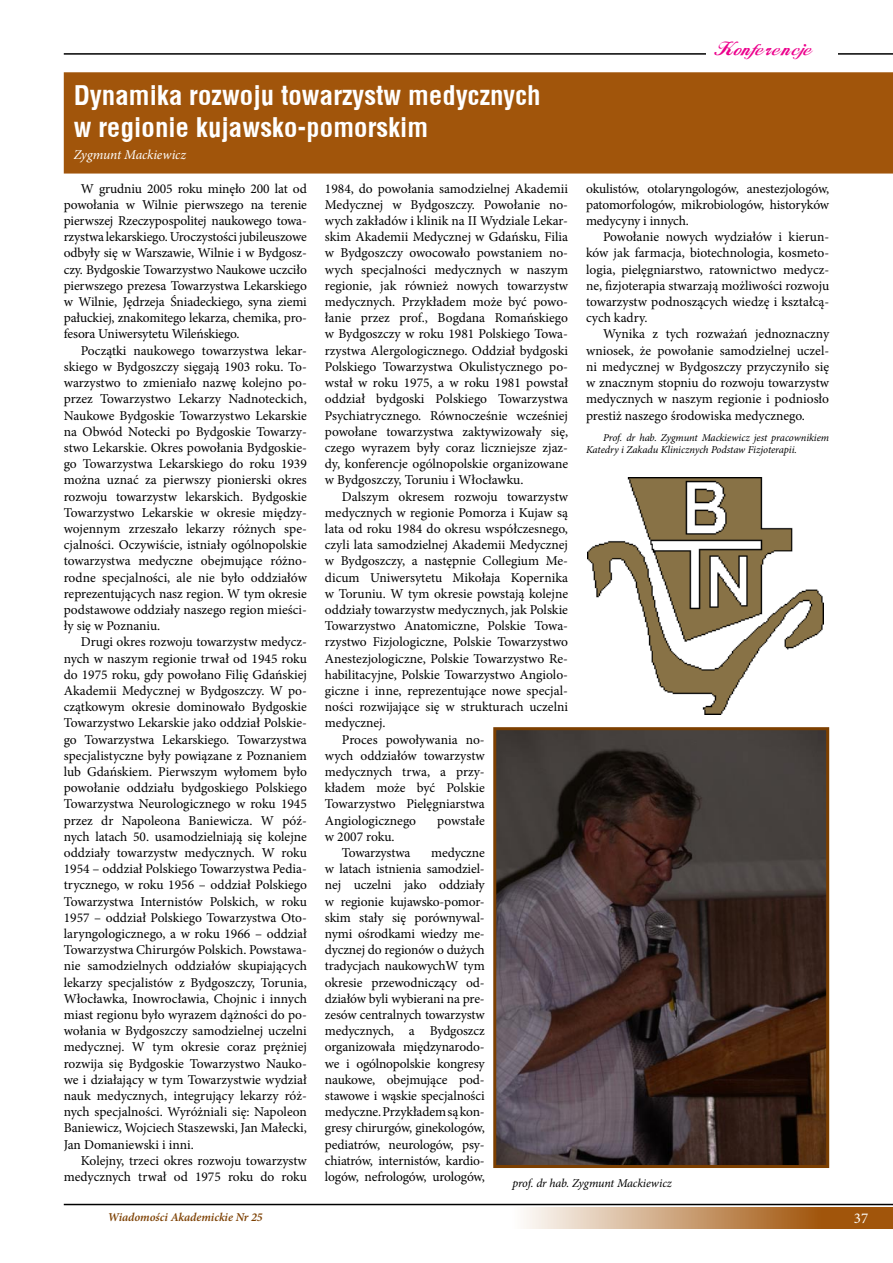
<style>
.page{position:relative;width:893px;height:1263px;background:#fff}
.page>*{position:absolute;margin:0;border:0;box-sizing:border-box;transform-origin:0 0}
.t1{font:700 27px/32.4px "Switzerland Condpl";color:#fff}
.t2{font:18px "FL Starogrecki 1";letter-spacing:.065em;color:#ec008c}
.t3{font:15px "Minion Pro";color:#fff}
.t4{font:13.5px/16.2px "Minion Pro";color:#000;text-align:justify}
.t5{font:italic 13.5px "Minion Pro";letter-spacing:-.005em;color:#fff}
.t6{font:italic 12px "Minion Pro";letter-spacing:-.01em;color:#000}
.t7{font:italic 600 12px "Minion Pro";letter-spacing:-.005em;color:#7c3f00}
.t8{font:italic 10.5px/12.6px "Minion Pro";letter-spacing:-.01em;color:#000}
</style>
<div class="page">
<svg style="left:524px;top:1208px;width:365px;height:21px;background:#c5976a"></svg>
<hr style="left:64px;top:1204px;width:829px;height:1px;background:#000">
<hr style="left:64px;top:53px;width:829px;height:2px;background:#000">
<hr style="left:889px;top:1208px;width:4px;height:21px;background:#a1550b">
<div style="left:706px;top:44px;width:131px;height:20px;background:#fff"></div>
<div style="left:64px;top:72px;width:829px;height:102px;background:#a1550b"></div>
<img style="left:497px;top:731px;width:328px;height:433px">
<div style="left:493px;top:727px;width:336px;height:441px;border:3px solid #7c3f00"></div>
<img style="left:588px;top:478px;width:235px;height:236px">
<h2 class="t2" style="left:714px;top:38px;width:100px">Konferencje</h2>
<h1 class="t1" style="left:74px;top:78px;width:469px">Dynamika rozwoju towarzystw medycznych w regionie kujawsko-pomorskim</h1>
<p class="t5" style="left:74px;top:145px;width:114px">Zygmunt Mackiewicz</p>
<p class="t4" style="left:64px;top:180px;width:245px;text-indent:17px">W grudniu 2005 roku minęło 200 lat od powołania w Wilnie pierwszego na terenie pierwszej Rzeczypospolitej naukowego towa&shy;rzystwa lekarskiego. Uroczystości jubileuszowe odbyły się w Warszawie, Wilnie i w Bydgosz&shy;czy. Bydgoskie Towarzystwo Naukowe uczciło pierwszego prezesa Towarzystwa Lekarskiego w Wilnie, Jędrzeja Śniadeckiego, syna ziemi pałuckiej, znakomitego lekarza, chemika, pro&shy;fesora Uniwersytetu Wileńskiego.</p>
<p class="t4" style="left:64px;top:342px;width:245px;text-indent:17px">Początki naukowego towarzystwa lekar&shy;skiego w Bydgoszczy sięgają 1 903 roku. To&shy;warzystwo to zmieniało nazwę kolejno po&shy;przez Towarzystwo Lekarzy Nadnoteckich, Naukowe Bydgoskie Towarzystwo Lekarskie na Obwód Notecki po Bydgoskie Towarzy&shy;stwo Lekarskie. Okres powołania Bydgoskie&shy;go Towarzystwa Lekarskiego do roku 1 939 można uznać za pierwszy pionierski okres rozwoju towarzystw lekarskich. Bydgoskie Towarzystwo Lekarskie w okresie między&shy;wojennym zrzeszało lekarzy różnych spe&shy;cjalności. Oczywiście, istniały ogólnopolskie towarzystwa medyczne obejmujące różno&shy;rodne specjalności, ale nie było oddziałów reprezentujących nasz region. W tym okresie podstawowe oddziały naszego region mieści&shy;ły się w Poznaniu.</p>
<p class="t4" style="left:64px;top:634px;width:245px;text-indent:17px">Drugi okres rozwoju towarzystw medycz&shy;nych w naszym regionie trwał od 1 945 roku do 1 975 roku, gdy powołano Filię Gdańskiej Akademii Medycznej w Bydgoszczy. W po&shy;czątkowym okresie dominowało Bydgoskie Towarzystwo Lekarskie jako oddział Polskie&shy;go Towarzystwa Lekarskiego. Towarzystwa specjalistyczne były powiązane z Poznaniem lub Gdańskiem. Pierwszym wyłomem było powołanie oddziału bydgoskiego Polskiego Towarzystwa Neurologicznego w roku 1 945 przez dr Napoleona Baniewicza. W póź&shy;nych latach 50. usamodzielniają się kolejne oddziały towarzystw medycznych. W roku 1 954 – oddział Polskiego Towarzystwa Pedia&shy;trycznego, w roku 1 956 – oddział Polskiego Towarzystwa Internistów Polskich, w roku 1 957 – oddział Polskiego Towarzystwa Oto&shy;laryngologicznego, a w roku 1 966 – oddział Towarzystwa Chirurgów Polskich. Powstawa&shy;nie samodzielnych oddziałów skupiających lekarzy specjalistów z Bydgoszczy, Torunia, Włocławka, Inowrocławia, Chojnic i innych miast regionu było wyrazem dążności do po&shy;wołania w Bydgoszczy samodzielnej uczelni medycznej. W tym okresie coraz prężniej rozwija się Bydgoskie Towarzystwo Nauko&shy;we i działający w tym Towarzystwie wydział nauk medycznych, integrujący lekarzy róż&shy;nych specjalności. Wyróżniali się: Napoleon Baniewicz, Wojciech Staszewski, Jan Małecki, Jan Domaniewski i inni.</p>
<p class="t4" style="left:64px;top:1152px;width:245px;text-align:right">Kolejny, trzeci okres rozwoju towarzystw medycznych trwał od 1 975 roku do roku</p>
<p class="t4" style="left:325px;top:180px;width:245px">1 984, do powołania samodzielnej Akademii Medycznej w Bydgoszczy. Powołanie no&shy;wych zakładów i klinik na II Wydziale Lekar&shy;skim Akademii Medycznej w Gdańsku, Filia w Bydgoszczy owocowało powstaniem no&shy;wych specjalności medycznych w naszym regionie, jak również nowych towarzystw medycznych. Przykładem może być powo&shy;łanie przez prof., Bogdana Romańskiego w Bydgoszczy w roku 1 981 Polskiego Towa&shy;rzystwa Alergologicznego. Oddział bydgoski Polskiego Towarzystwa Okulistycznego po&shy;wstał w roku 1 975, a w roku 1 981 powstał oddział bydgoski Polskiego Towarzystwa Psychiatrycznego. Równocześnie wcześniej powołane towarzystwa zaktywizowały się, czego wyrazem były coraz liczniejsze zjaz&shy;dy, konferencje ogólnopolskie organizowane w Bydgoszczy, Toruniu i Włocławku.</p>
<p class="t4" style="left:342px;top:488px;width:228px">Dalszym okresem rozwoju towarzystw</p>
<p class="t4" style="left:325px;top:504px;width:245px">medycznych w regionie Pomorza i Kujaw są</p>
<p class="t4" style="left:325px;top:521px;width:245px">lata od roku 1 984 do okresu współczesnego,</p>
<p class="t4" style="left:325px;top:537px;width:245px">czyli lata samodzielnej Akademii Medycznej</p>
<p class="t4" style="left:325px;top:553px;width:245px">w Bydgoszczy, a następnie Collegium Me-</p>
<p class="t4" style="left:325px;top:569px;width:245px">dicum Uniwersytetu Mikołaja Kopernika</p>
<p class="t4" style="left:325px;top:585px;width:245px">w Toruniu. W tym okresie powstają kolejne</p>
<p class="t4" style="left:325px;top:602px;width:245px">oddziały towarzystw medycznych, jak Polskie</p>
<p class="t4" style="left:325px;top:618px;width:245px">Towarzystwo Anatomiczne, Polskie Towa-</p>
<p class="t4" style="left:325px;top:634px;width:245px">rzystwo Fizjologiczne, Polskie Towarzystwo</p>
<p class="t4" style="left:325px;top:650px;width:245px">Anestezjologiczne, Polskie Towarzystwo Re-</p>
<p class="t4" style="left:325px;top:666px;width:245px">habilitacyjne, Polskie Towarzystwo Angiolo-</p>
<p class="t4" style="left:325px;top:683px;width:245px">giczne i inne, reprezentujące nowe specjal-</p>
<p class="t4" style="left:325px;top:699px;width:245px">ności rozwijające się w strukturach uczelni</p>
<p class="t4" style="left:325px;top:715px;width:62px">medycznej.</p>
<p class="t4" style="left:342px;top:731px;width:144px">Proces powoływania no-</p>
<p class="t4" style="left:325px;top:747px;width:161px">wych oddziałów towarzystw</p>
<p class="t4" style="left:325px;top:764px;width:161px">medycznych trwa, a przy-</p>
<p class="t4" style="left:325px;top:780px;width:161px">kładem może być Polskie</p>
<p class="t4" style="left:325px;top:796px;width:161px">Towarzystwo Pielęgniarstwa</p>
<p class="t4" style="left:325px;top:812px;width:93px">Angiologicznego</p>
<p class="t4" style="left:437px;top:812px;width:49px">powstałe</p>
<p class="t4" style="left:342px;top:828px;width:70px;text-indent:-17px">w 2007 roku.<br>Towarzystwa</p>
<p class="t4" style="left:586px;top:180px;width:245px">okulistów, otolaryngologów, anestezjologów, patomorfologów, mikrobiologów, historyków medycyny i innych.</p>
<p class="t4" style="left:586px;top:229px;width:245px;text-indent:17px">Powołanie nowych wydziałów i kierun&shy;ków jak farmacja, biotechnologia, kosmeto&shy;logia, pielęgniarstwo, ratownictwo medycz&shy;ne, fizjoterapia stwarzają możliwości rozwoju towarzystw podnoszących wiedzę i kształcą&shy;cych kadry.</p>
<p class="t4" style="left:586px;top:326px;width:245px;text-indent:17px">Wynika z tych rozważań jednoznaczny wniosek, że powołanie samodzielnej uczel&shy;ni medycznej w Bydgoszczy przyczyniło się w znacznym stopniu do rozwoju towarzystw medycznych w naszym regionie i podniosło prestiż naszego środowiska medycznego.</p>
<p class="t8" style="left:586px;top:431px;width:245px;text-indent:17px">Prof. dr hab. Zygmunt Mackiewicz jest pracownikiem<br>Katedry i Zakadu Klinicznych Podstaw Fizjoterapii.</p>
<p class="t4" style="left:325px;top:845px;width:161px;text-indent:106px">medyczne w latach istnienia samodziel&shy;nej uczelni jako oddziały w regionie kujawsko-pomor&shy;skim stały się porównywal&shy;nymi ośrodkami wiedzy me&shy;dycznej do regionów o dużych tradycjach naukowychW tym okresie przewodniczący od&shy;działów byli wybierani na pre&shy;zesów centralnych towarzystw medycznych, a Bydgoszcz organizowała międzynarodo&shy;we i ogólnopolskie kongresy naukowe, obejmujące pod&shy;stawowe i wąskie specjalności medyczne. Przykładem są kon&shy;gresy chirurgów, ginekologów, pediatrów, neurologów, psy&shy;chiatrów, internistów, kardio&shy;logów, nefrologów, urologów,</p>
<p class="t6" style="left:512px;top:1175px;width:161px">prof. dr hab. Zygmunt Mackiewicz</p>
<p class="t7" style="left:108px;top:1210px;width:156px">Wiadomości Akademickie Nr 25</p>
<p class="t3" style="left:854px;top:1208px;width:16px">37</p>
</div>
